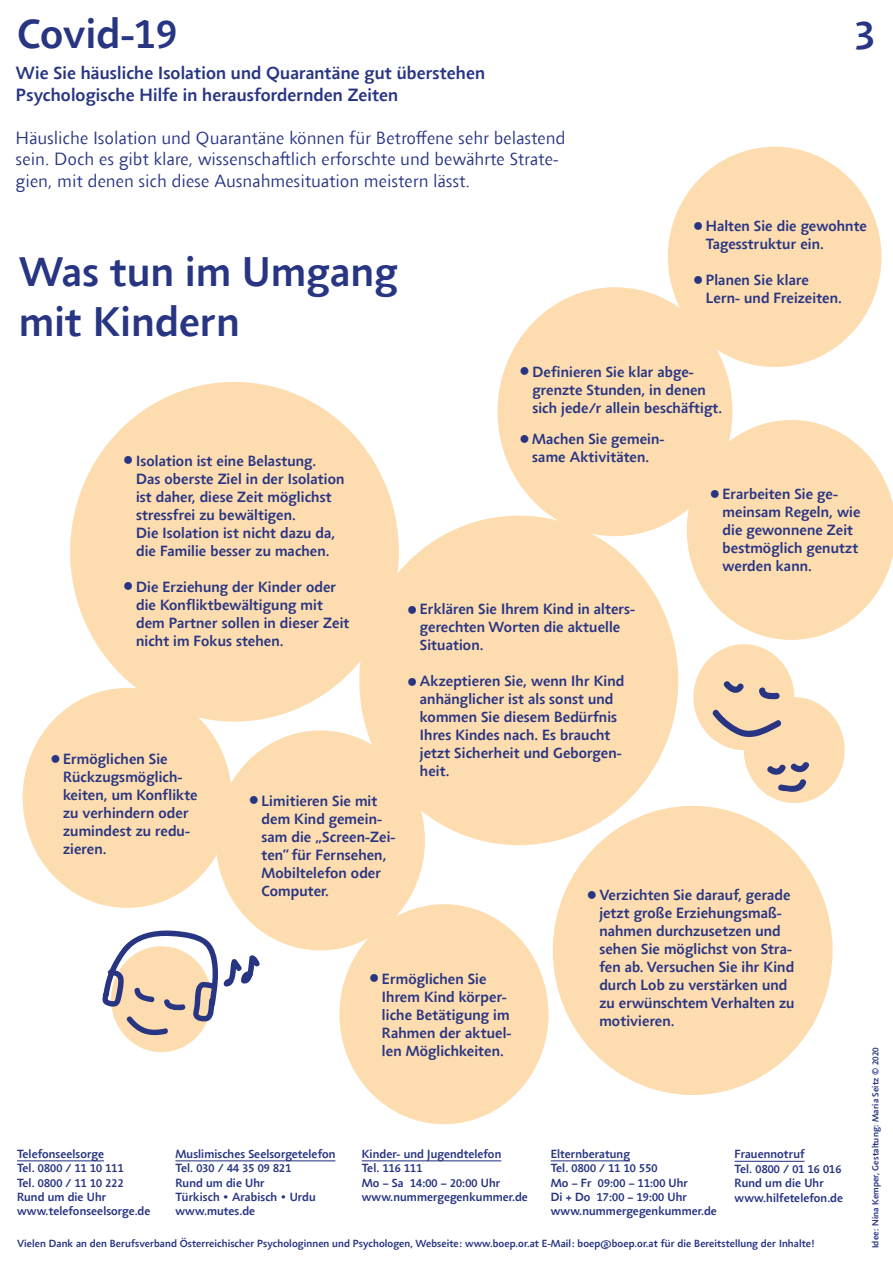
<style>
.page{position:relative;width:893px;height:1263px;background:#fff}
.page>*{position:absolute;margin:0;border:0;box-sizing:border-box;transform-origin:0 0}
.t1{font:500 42px/50.4px "Agilita Com";letter-spacing:.01em;color:#283583}
.t2{font:300 18px/21.6px "Agilita Com";letter-spacing:.01em;color:#283583}
.t3{font:500 18px/21.6px "Agilita Com";letter-spacing:.01em;color:#283583}
.t4{font:500 18px "Franklin Gothic";color:#283583}
.t5{font:500 15px/18px "Agilita Com";letter-spacing:.01em;color:#283583}
.t6{font:500 12px/14.4px "Agilita Com";letter-spacing:.01em;color:#283583}
.t7{font:500 10.5px "Agilita Com";letter-spacing:.01em;color:#283583}
.t8{font:500 9px "Agilita Com";letter-spacing:.01em;color:#283583}
</style>
<div class="page">
<div style="left:111px;top:946px;width:101px;height:106px;background:#fddcaf;border-radius:50%"></div>
<div style="left:70px;top:382px;width:329px;height:339px;background:#fddcaf;border-radius:50%"></div>
<div style="left:693px;top:644px;width:101px;height:106px;background:#fddcaf;border-radius:50%"></div>
<svg style="left:102px;top:930px;width:159px;height:106px"></svg>
<div style="left:497px;top:287px;width:235px;height:249px;background:#fddcaf;border-radius:50%"></div>
<div style="left:668px;top:147px;width:213px;height:220px;background:#fddcaf;border-radius:50%"></div>
<div style="left:23px;top:688px;width:209px;height:220px;background:#fddcaf;border-radius:50%"></div>
<div style="left:339px;top:904px;width:210px;height:220px;background:#fddcaf;border-radius:50%"></div>
<svg style="left:687px;top:420px;width:206px;height:220px;fill:#fddcaf"></svg>
<div style="left:216px;top:730px;width:209px;height:220px;background:#fddcaf;border-radius:50%"></div>
<div style="left:359px;top:516px;width:319px;height:329px;background:#fddcaf;border-radius:50%"></div>
<div style="left:553px;top:806px;width:280px;height:289px;background:#fddcaf;border-radius:50%"></div>
<div style="left:744px;top:697px;width:101px;height:106px;background:#fddcaf;border-radius:50%"></div>
<svg style="left:711px;top:709px;width:70px;height:30px"></svg>
<svg style="left:723px;top:681px;width:21px;height:12px"></svg>
<svg style="left:759px;top:687px;width:21px;height:13px"></svg>
<svg style="left:765px;top:762px;width:44px;height:32px"></svg>
<hr style="left:735px;top:1161px;width:70px;height:1px;background:#283583">
<hr style="left:551px;top:1160px;width:79px;height:1px;background:#283583">
<hr style="left:362px;top:1160px;width:139px;height:1px;background:#283583">
<hr style="left:175px;top:1160px;width:160px;height:1px;background:#283583">
<hr style="left:17px;top:1160px;width:87px;height:1px;background:#283583">
<h1 class="t1" style="left:17px;top:8px;width:162px">Covid-19</h1>
<p class="t3" style="left:16px;top:62px;width:471px">Wie Sie häusliche Isolation und Quarantäne gut überstehen<br>Psychologische Hilfe in herausfordernden Zeiten</p>
<p class="t2" style="left:16px;top:127px;width:551px">Häusliche Isolation und Quarantäne können für Betroffene sehr belastend sein. Doch es gibt klare, wissenschaftlich erforschte und bewährte Strate&shy;gien, mit denen sich diese Ausnahmesituation meistern lässt.</p>
<h1 class="t1" style="left:19px;top:246px;width:380px">Was tun im Umgang mit Kindern</h1>
<h1 class="t1" style="left:855px;top:9px;width:22px">3</h1>
<p class="t5" style="left:706px;top:217px;width:163px">Halten Sie die gewohnte<br>Tagesstruktur ein.</p>
<p class="t5" style="left:706px;top:271px;width:138px">Planen Sie klare<br>Lern- und Freizeiten.</p>
<p class="t4" style="left:693px;top:214px;width:12px">●</p>
<p class="t4" style="left:693px;top:268px;width:12px">●</p>
<p class="t5" style="left:532px;top:362px;width:191px">Definieren Sie klar abge&shy;grenzte Stunden, in denen sich jede/r allein beschäftigt.</p>
<p class="t4" style="left:519px;top:359px;width:12px">●</p>
<p class="t5" style="left:532px;top:430px;width:134px">Machen Sie gemein&shy;same Aktivitäten.</p>
<p class="t4" style="left:519px;top:427px;width:12px">●</p>
<p class="t5" style="left:136px;top:451px;width:210px">Isolation ist eine Belastung.<br>Das oberste Ziel in der Isolation ist daher, diese Zeit möglichst stressfrei zu bewältigen.<br>Die Isolation ist nicht dazu da, die Familie besser zu machen.</p>
<p class="t5" style="left:136px;top:577px;width:215px">Die Erziehung der Kinder oder die Konfliktbewältigung mit dem Partner sollen in dieser Zeit nicht im Fokus stehen.</p>
<p class="t4" style="left:123px;top:447px;width:12px">●</p>
<p class="t5" style="left:722px;top:484px;width:139px">Erarbeiten Sie ge&shy;meinsam Regeln, wie die gewonnene Zeit bestmöglich genutzt werden kann.</p>
<p class="t4" style="left:709px;top:481px;width:12px">●</p>
<p class="t4" style="left:123px;top:574px;width:12px">●</p>
<p class="t5" style="left:420px;top:600px;width:217px">Erklären Sie Ihrem Kind in alters&shy;gerechten Worten die aktuelle<br>Situation.</p>
<p class="t5" style="left:420px;top:672px;width:206px">Akzeptieren Sie, wenn Ihr Kind anhänglicher ist als sonst und kommen Sie diesem Bedürfnis<br>Ihres Kindes nach. Es braucht jetzt Sicherheit und Geborgen&shy;heit.</p>
<p class="t4" style="left:407px;top:598px;width:12px">●</p>
<p class="t4" style="left:407px;top:669px;width:12px">●</p>
<p class="t5" style="left:63px;top:750px;width:136px">Ermöglichen Sie<br>Rückzugsmöglich&shy;keiten, um Konflikte zu verhindern oder zumindest zu redu&shy;zieren.</p>
<p class="t4" style="left:50px;top:747px;width:12px">●</p>
<p class="t5" style="left:261px;top:791px;width:135px">Limitieren Sie mit dem Kind gemein&shy;sam die „Screen-Zei&shy;ten“ für Fernsehen,<br>Mobiltelefon oder<br>Computer.</p>
<p class="t4" style="left:249px;top:788px;width:12px">●</p>
<p class="t5" style="left:599px;top:885px;width:197px">Verzichten Sie darauf, gerade jetzt große Erziehungsmaß&shy;nahmen durchzusetzen und sehen Sie möglichst von Stra&shy;fen ab. Versuchen Sie ihr Kind durch Lob zu verstärken und zu erwünschtem Verhalten zu motivieren.</p>
<p class="t4" style="left:586px;top:882px;width:12px">●</p>
<p class="t5" style="left:382px;top:969px;width:131px">Ermöglichen Sie<br>Ihrem Kind körper&shy;liche Betätigung im<br>Rahmen der aktuel&shy;len Möglichkeiten.</p>
<p class="t4" style="left:369px;top:966px;width:12px">●</p>
<p class="t6" style="left:17px;top:1146px;width:135px">Telefonseelsorge<br>Tel. 0800 / 11 10 111<br>Tel. 0800 / 11 10 222<br>Rund um die Uhr www.telefonseelsorge.de</p>
<p class="t6" style="left:175px;top:1146px;width:162px">Muslimisches Seelsorgetelefon<br>Tel. 030 / 44 35 09 821<br>Rund um die Uhr<br>Türkisch • Arabisch • Urdu www.mutes.de</p>
<p class="t6" style="left:362px;top:1146px;width:168px">Kinder- und Jugendtelefon<br>Tel. 116 111<br>Mo – Sa 14:00 – 20:00 Uhr www.nummergegenkummer.de</p>
<p class="t6" style="left:551px;top:1146px;width:168px">Elternberatung<br>Tel. 0800 / 11 10 550<br>Mo – Fr 09:00 – 11:00 Uhr<br>Di + Do 17:00 – 19:00 Uhr www.nummergegenkummer.de</p>
<p class="t6" style="left:735px;top:1147px;width:110px">Frauennotruf<br>Tel. 0800 / 01 16 016<br>Rund um die Uhr www.hilfetelefon.de</p>
<p class="t7" style="left:17px;top:1236px;width:799px">Vielen Dank an den Berufsverband Österreichischer Psychologinnen und Psychologen, Webseite: www.boep.or.at E-Mail: boep@boep.or.at für die Bereitstellung der Inhalte!</p>
<p class="t8" style="left:869px;top:1248px;width:202px;rotate:-90deg">Idee: Nina Kemper, Gestaltung: Maria Seitz © 2020</p>
</div>
